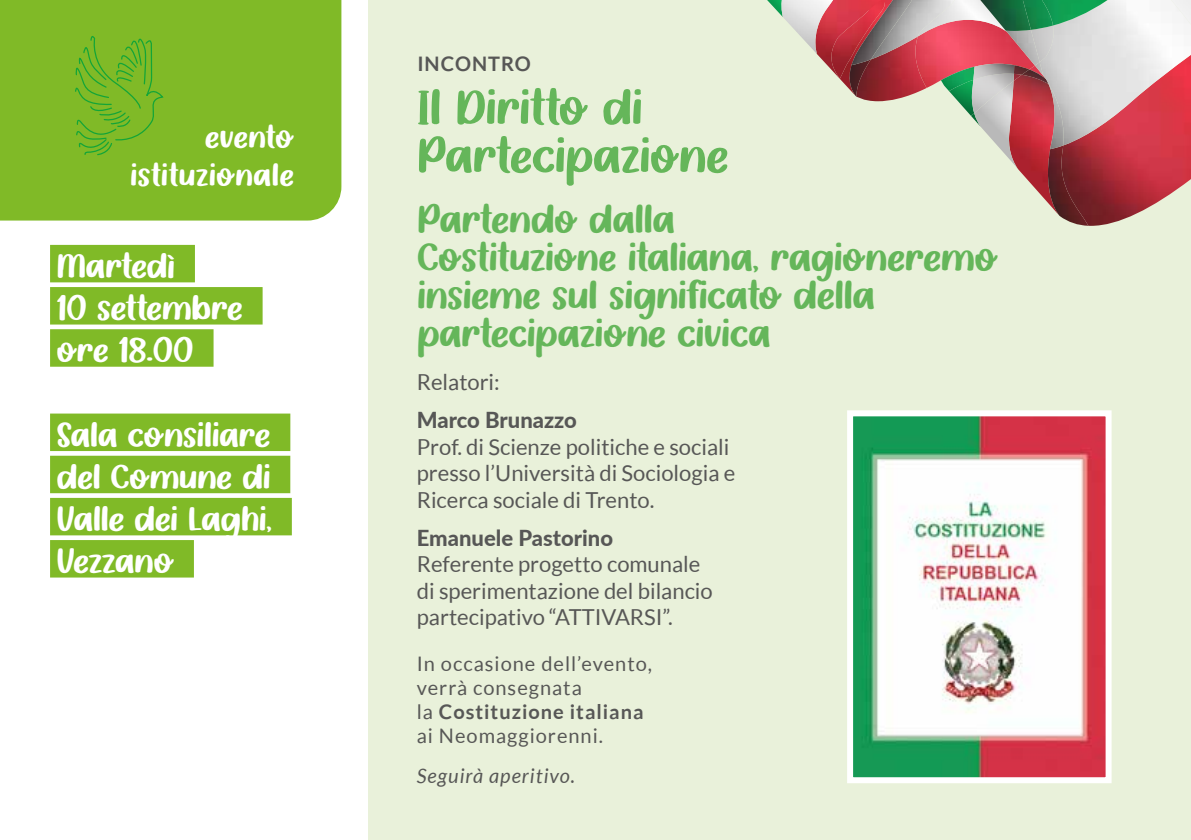
<style>
.page{position:relative;width:1191px;height:840px;background:#fff}
.page>*{position:absolute;margin:0;border:0;box-sizing:border-box;transform-origin:0 0}
.t1{font:50px/48px "Meet Cute";color:#65b65a}
.t2{font:40px/38px "Meet Cute";color:#65b65a}
.t3{font:35px/42.2px "Meet Cute";color:#fff}
.t4{font:33px/39.6px "TAKECUTE Regular";letter-spacing:.02em;color:#fff;text-align:right}
.t5{font:32px/38.4px "Meet Cute";letter-spacing:.02em;color:#fff;text-align:right}
.t6{font:22px/26.4px "Lato";color:#575756}
.t7{font:800 22px "Lato";color:#575756}
.t8{font:20px/24px "Lato";letter-spacing:.05em;color:#575756}
.t9{font:italic 20px "Lato";letter-spacing:.05em;color:#575756}
.t10{font:700 20px "Lato";letter-spacing:.05em;color:#575756}
.s1{font-weight:700}
</style>
<div class="page">
<div style="left:369px;top:0;width:822px;height:839px;background:#e9f1da"></div>
<div style="left:0;top:0;width:341px;height:220px;background:#80ba27"></div>
<svg style="left:74px;top:28px;width:90px;height:128px;background:#75b728"></svg>
<div style="left:50px;top:245px;width:145px;height:37px;background:#80ba27"></div>
<div style="left:50px;top:287px;width:213px;height:37px;background:#80ba27"></div>
<div style="left:50px;top:329px;width:163px;height:37px;background:#80ba27"></div>
<div style="left:50px;top:413px;width:240px;height:38px;background:#80ba27"></div>
<div style="left:50px;top:455px;width:240px;height:38px;background:#80ba27"></div>
<div style="left:50px;top:497px;width:242px;height:38px;background:#80ba27"></div>
<div style="left:50px;top:539px;width:144px;height:38px;background:#80ba27"></div>
<img style="left:854px;top:417px;width:250px;height:358px">
<div style="left:847px;top:410px;width:264px;height:372px;border:6px solid #fff"></div>
<img style="left:1017px;top:168px;width:29px;height:33px">
<img style="left:1014px;top:88px;width:7px;height:70px">
<img style="left:974px;top:98px;width:43px;height:70px">
<img style="left:1088px;top:148px;width:103px;height:78px">
<img style="left:1035px;top:0;width:156px;height:148px">
<img style="left:1053px;top:0;width:54px;height:26px">
<svg style="left:1035px;top:66px;width:15px;height:24px"></svg>
<img style="left:1046px;top:145px;width:42px;height:81px">
<img style="left:1046px;top:79px;width:19px;height:70px">
<img style="left:821px;top:59px;width:8px;height:8px">
<img style="left:767px;top:0;width:13px;height:14px">
<img style="left:780px;top:0;width:49px;height:59px">
<img style="left:856px;top:59px;width:70px;height:42px">
<img style="left:912px;top:0;width:5px;height:59px">
<img style="left:840px;top:79px;width:9px;height:10px">
<img style="left:849px;top:79px;width:6px;height:16px">
<img style="left:893px;top:0;width:19px;height:65px">
<img style="left:855px;top:0;width:38px;height:96px">
<img style="left:949px;top:91px;width:25px;height:25px">
<img style="left:972px;top:88px;width:42px;height:25px">
<img style="left:913px;top:20px;width:122px;height:68px">
<img style="left:917px;top:0;width:88px;height:36px">
<img style="left:1014px;top:66px;width:15px;height:9px">
<img style="left:941px;top:67px;width:33px;height:24px">
<img style="left:967px;top:65px;width:16px;height:3px">
<img style="left:1039px;top:26px;width:15px;height:40px">
<img style="left:1031px;top:0;width:22px;height:30px">
<img style="left:1005px;top:30px;width:34px;height:36px">
<img style="left:980px;top:0;width:51px;height:31px">
<img style="left:829px;top:0;width:55px;height:79px">
<h3 class="t5" style="left:131px;top:118px;width:165px">evento istituzionale</h3>
<h3 class="t4" style="left:107px;top:118px;width:176px">evento istituzionale</h3>
<h3 class="t3" style="left:57px;top:246px;width:187px">Martedì<br>10 settembre ore 18.00</h3>
<h3 class="t3" style="left:57px;top:414px;width:217px;text-align:justify">Sala consiliare del Comune di Valle dei Laghi, Vezzano</h3>
<p class="t10" style="left:417px;top:52px;width:115px">INCONTRO</p>
<h1 class="t1" style="left:417px;top:85px;width:312px">Il Diritto di<br>Partecipazione</h1>
<h2 class="t2" style="left:417px;top:201px;width:582px">Partendo dalla<br>Costituzione italiana, ragioneremo insieme sul significato della partecipazione civica</h2>
<p class="t6" style="left:417px;top:369px;width:84px">Relatori:</p>
<p class="t7" style="left:417px;top:404px;width:162px">Marco Brunazzo</p>
<p class="t6" style="left:417px;top:433px;width:320px">Prof. di Scienze politiche e sociali presso l’Università di Sociologia e<br>Ricerca sociale di Trento.</p>
<p class="t7" style="left:417px;top:521px;width:198px">Emanuele Pastorino</p>
<p class="t6" style="left:417px;top:550px;width:297px">Referente progetto comunale di sperimentazione del bilancio partecipativo “ATTIVARSI”.</p>
<p class="t8" style="left:417px;top:651px;width:237px">In occasione dell’evento, verrà consegnata<br>la <span class="s1">Costituzione italiana </span>ai Neomaggiorenni.</p>
<p class="t9" style="left:417px;top:764px;width:160px">Seguirà aperitivo.</p>
</div>
